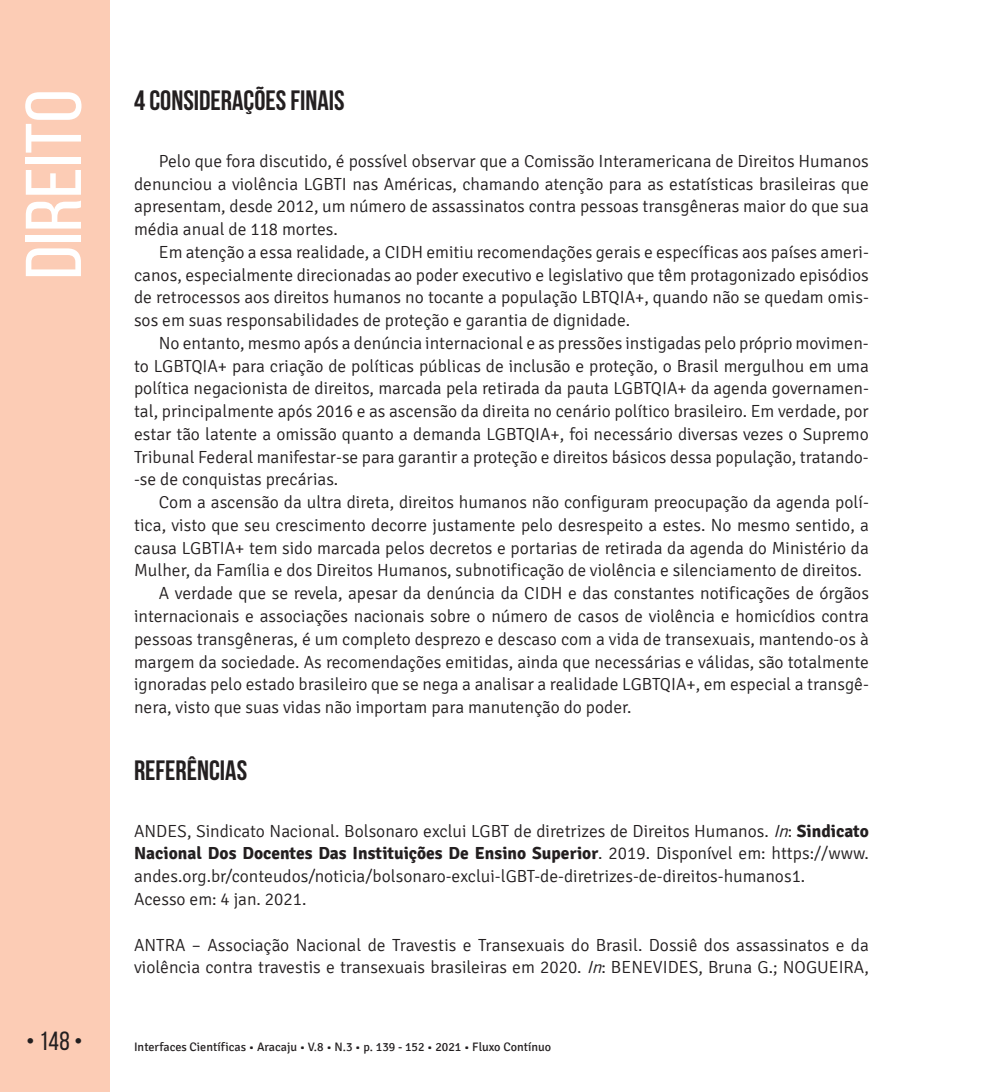
<style>
.page{position:relative;width:993px;height:1092px;background:#fff}
.page>*{position:absolute;margin:0;border:0;box-sizing:border-box;transform-origin:0 0}
.t1{font:78.75px "Bebas Neue";color:#fff;scale:1.09 1}
.t2{font:700 28px "Bebas Neue";color:#231f20}
.t3{font:26.25px "Bebas Neue";color:#231f20}
.t4{font:300 17.5px/22.8px "Signika";color:#231f20;text-align:justify}
.t5{font:12.25px "Signika";color:#231f20}
.s1{font-style:italic}
.s2{font-weight:700}
</style>
<div class="page">
<div style="left:0;top:0;width:109px;height:1091px;background:#fcccb5"></div>
<h1 class="t1" style="left:11px;top:279px;width:176px;rotate:-90deg">Direito</h1>
<h2 class="t2" style="left:134px;top:85px;width:212px">4 CONSIDERAÇÕES FINAIS</h2>
<p class="t4" style="left:134px;top:150px;width:736px;text-indent:25px">Pelo que fora discutido, é possível observar que a Comissão Interamericana de Direitos Humanos denunciou a violência LGBTI nas Américas, chamando atenção para as estatísticas brasileiras que apresentam, desde 2012, um número de assassinatos contra pessoas transgêneras maior do que sua média anual de 118 mortes.</p>
<p class="t4" style="left:134px;top:241px;width:736px;text-indent:25px">Em atenção a essa realidade, a CIDH emitiu recomendações gerais e específicas aos países ameri&shy;canos, especialmente direcionadas ao poder executivo e legislativo que têm protagonizado episódios de retrocessos aos direitos humanos no tocante a população LBTQIA+, quando não se quedam omis&shy;sos em suas responsabilidades de proteção e garantia de dignidade.</p>
<p class="t4" style="left:134px;top:332px;width:736px;text-indent:25px">No entanto, mesmo após a denúncia internacional e as pressões instigadas pelo próprio movimen&shy;to LGBTQIA+ para criação de políticas públicas de inclusão e proteção, o Brasil mergulhou em uma política negacionista de direitos, marcada pela retirada da pauta LGBTQIA+ da agenda governamen&shy;tal, principalmente após 2016 e as ascensão da direita no cenário político brasileiro. Em verdade, por estar tão latente a omissão quanto a demanda LGBTQIA+, foi necessário diversas vezes o Supremo Tribunal Federal manifestar-se para garantir a proteção e direitos básicos dessa população, tratando--se de conquistas precárias.</p>
<p class="t4" style="left:159px;top:491px;width:711px">Com a ascensão da ultra direta, direitos humanos não configuram preocupação da agenda polí-</p>
<p class="t4" style="left:134px;top:514px;width:736px">tica, visto que seu crescimento decorre justamente pelo desrespeito a estes. No mesmo sentido, a</p>
<p class="t4" style="left:134px;top:536px;width:736px">causa LGBTIA+ tem sido marcada pelos decretos e portarias de retirada da agenda do Ministério da</p>
<p class="t4" style="left:134px;top:559px;width:729px">Mulher, da Família e dos Direitos Humanos, subnotificação de violência e silenciamento de direitos.</p>
<p class="t4" style="left:159px;top:582px;width:711px">A verdade que se revela, apesar da denúncia da CIDH e das constantes notificações de órgãos</p>
<p class="t4" style="left:134px;top:605px;width:736px">internacionais e associações nacionais sobre o número de casos de violência e homicídios contra</p>
<p class="t4" style="left:134px;top:627px;width:736px">pessoas transgêneras, é um completo desprezo e descaso com a vida de transexuais, mantendo-os à</p>
<p class="t4" style="left:134px;top:650px;width:736px">margem da sociedade. As recomendações emitidas, ainda que necessárias e válidas, são totalmente</p>
<p class="t4" style="left:134px;top:673px;width:736px">ignoradas pelo estado brasileiro que se nega a analisar a realidade LGBTQIA+, em especial a transgê-</p>
<p class="t4" style="left:134px;top:696px;width:499px">nera, visto que suas vidas não importam para manutenção do poder.</p>
<h2 class="t2" style="left:134px;top:755px;width:115px">REFERÊNCIAS</h2>
<p class="t4" style="left:134px;top:819px;width:736px;text-align:left">ANDES, Sindicato Nacional. Bolsonaro exclui LGBT de diretrizes de Direitos Humanos. <span class="s1">In</span>: <span class="s2">Sindicato Nacional Dos Docentes Das Instituições De Ensino Superior</span>. 2019. Disponível em: https://www. andes.org.br/conteudos/noticia/bolsonaro-exclui-lGBT-de-diretrizes-de-direitos-humanos1.<br>Acesso em: 4 jan. 2021.</p>
<p class="t4" style="left:134px;top:933px;width:736px">ANTRA – Associação Nacional de Travestis e Transexuais do Brasil. Dossiê dos assassinatos e da violência contra travestis e transexuais brasileiras em 2020. <span class="s1">In</span>: BENEVIDES, Bruna G.; NOGUEIRA,</p>
<h3 class="t3" style="left:26px;top:1026px;width:58px">• 148 •</h3>
<p class="t5" style="left:134px;top:1040px;width:418px">Interfaces Científicas • Aracaju • V.8 • N.3 • p. 139 - 152 • 2021 • Fluxo Contínuo</p>
</div>
